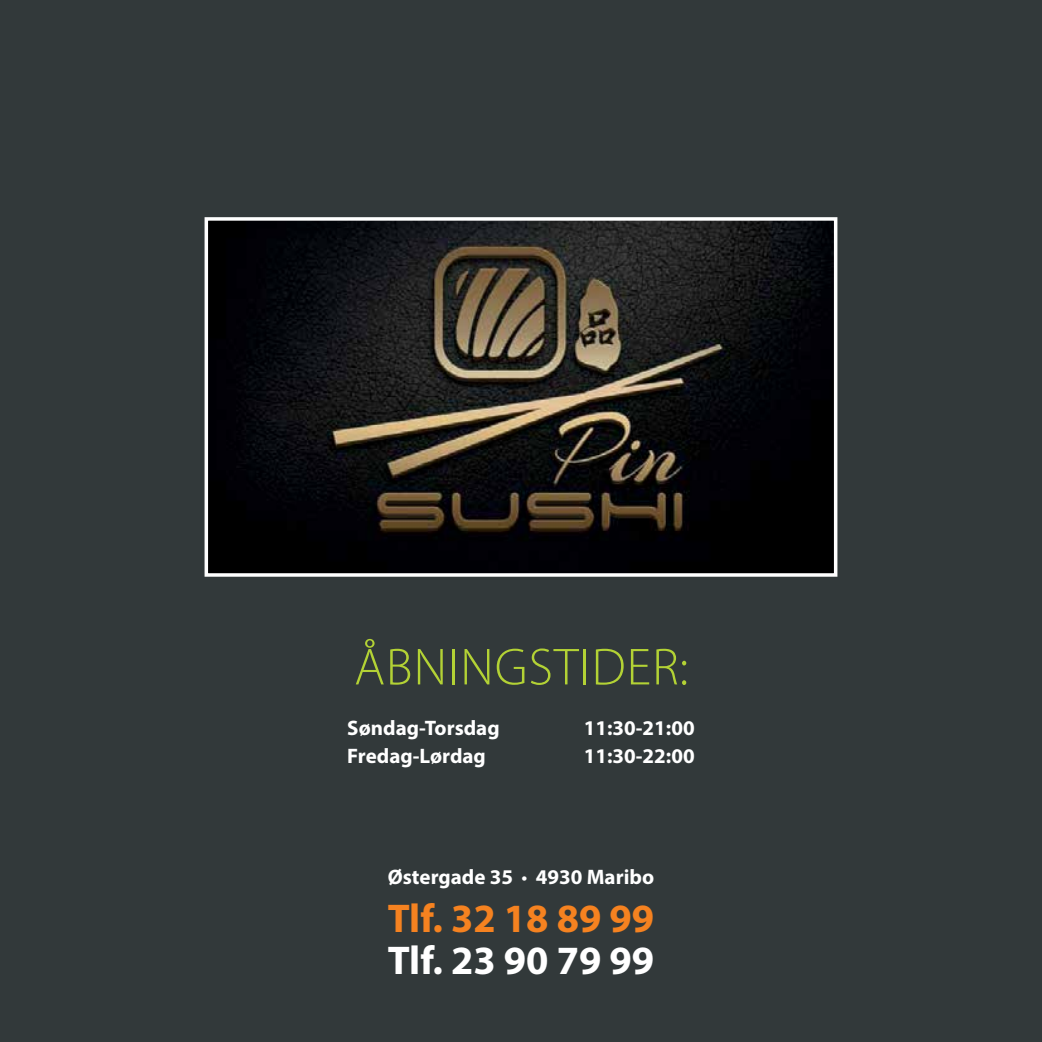
<style>
.page{position:relative;width:1042px;height:1042px;background:#32393a}
.page>*{position:absolute;margin:0;border:0;box-sizing:border-box;transform-origin:0 0}
.t1{font:300 52.5px "Myriad Pro";letter-spacing:.02em;color:#b3d235}
.t2{font:700 40.25px "Myriad Pro";color:#f58220}
.t3{font:700 40.25px "Myriad Pro";color:#fff}
.t4{font:700 21px "Myriad Pro";color:#fff}
.s1{font-weight:400}
</style>
<div class="page">
<img style="left:210px;top:222px;width:622px;height:350px">
<div style="left:205px;top:217px;width:632px;height:360px;border:4px solid #fff"></div>
<h1 class="t1" style="left:354px;top:638px;width:336px">ÅBNINGSTIDER:</h1>
<p class="t4" style="left:347px;top:714px;width:154px">Søndag-Torsdag</p>
<p class="t4" style="left:584px;top:714px;width:112px">11:30-21:00</p>
<p class="t4" style="left:347px;top:742px;width:140px">Fredag-Lørdag</p>
<p class="t4" style="left:584px;top:742px;width:112px">11:30-22:00</p>
<p class="t4" style="left:388px;top:863px;width:268px">Østergade 35 <span class="s1">•</span> 4930 Maribo</p>
<h2 class="t2" style="left:388px;top:892px;width:268px">Tlf. 32 18 89 99</h2>
<h2 class="t3" style="left:388px;top:934px;width:268px">Tlf. 23 90 79 99</h2>
</div>
